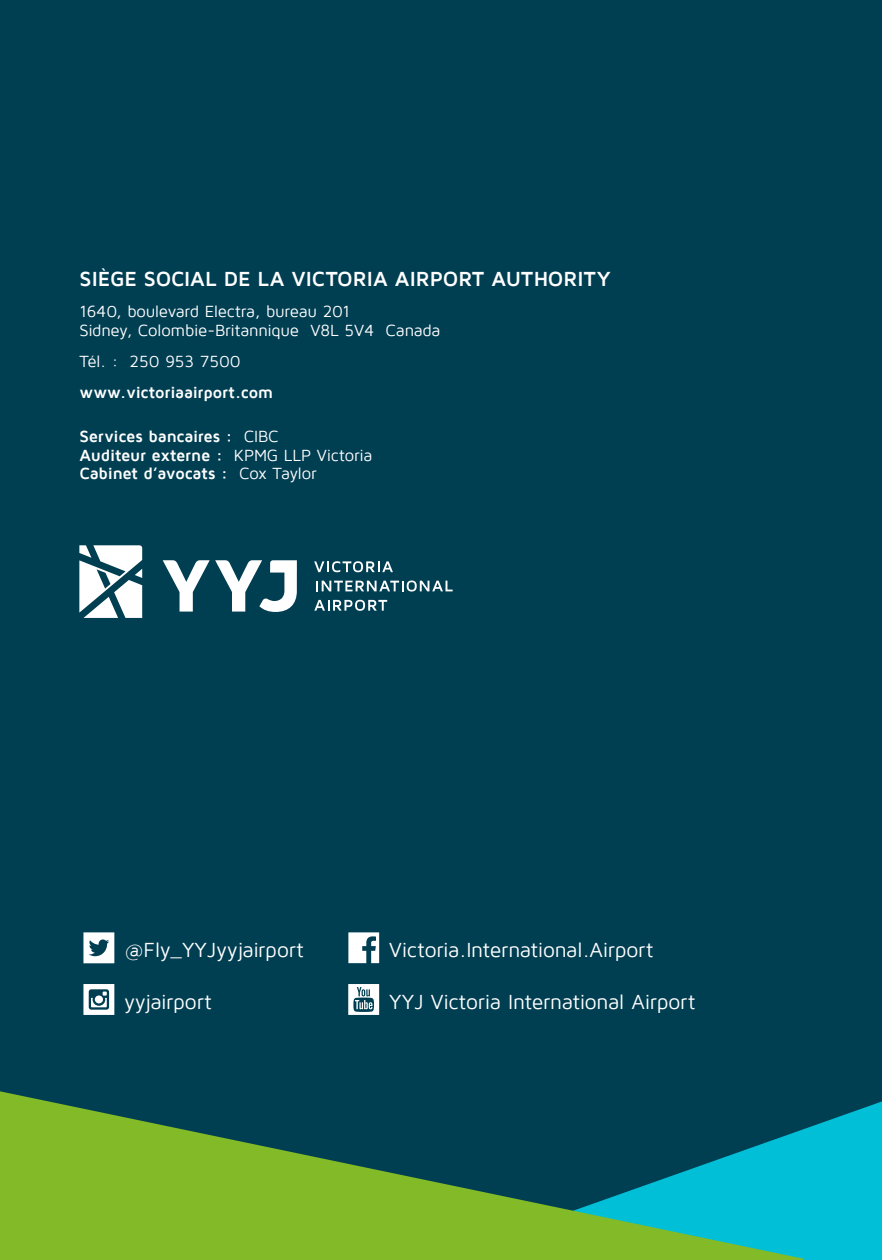
<style>
.page{position:relative;width:882px;height:1260px;background:#fff}
.page>*{position:absolute;margin:0;border:0;box-sizing:border-box;transform-origin:0 0}
.Body{font:21px "Maven Pro";letter-spacing:-.01em;color:#fff}
.Body-2{font:700 21px "Maven Pro";color:#fff}
.Body-3{font:700 16.62px/18.4px "Maven Pro";letter-spacing:-.015em;color:#fff}
.Body-4{font:16.62px/18.4px "Maven Pro";letter-spacing:-.015em;color:#fff}
.s1{font-weight:400}
</style>
<div class="page">
<div style="left:0;top:0;width:882px;height:1241px;background:#003e52"></div>
<svg style="left:803px;top:1101px;width:79px;height:159px;background:#00b3ca"></svg>
<svg style="left:0;top:1091px;width:803px;height:169px;fill:#82bb27"></svg>
<svg style="left:83px;top:932px;width:31px;height:31px"></svg>
<svg style="left:348px;top:932px;width:31px;height:31px"></svg>
<svg style="left:83px;top:984px;width:31px;height:31px"></svg>
<svg style="left:348px;top:984px;width:31px;height:31px"></svg>
<svg style="left:314px;top:561px;width:79px;height:11px"></svg>
<svg style="left:316px;top:581px;width:137px;height:11px"></svg>
<svg style="left:314px;top:600px;width:73px;height:11px"></svg>
<svg style="left:163px;top:560px;width:134px;height:52px"></svg>
<svg style="left:79px;top:545px;width:63px;height:73px"></svg>
<p class="Body-2" style="left:79px;top:268px;width:533px">SIÈGE SOCIAL DE LA VICTORIA AIRPORT AUTHORITY</p>
<p class="Body-4" style="left:79px;top:303px;width:362px">1640, boulevard Electra, bureau 201<br>Sidney, Colombie-Britannique V8L 5V4 Canada</p>
<p class="Body-4" style="left:79px;top:352px;width:163px">Tél. : 250 953 7500</p>
<p class="Body-3" style="left:79px;top:383px;width:195px">www.victoriaairport.com</p>
<p class="Body-3" style="left:79px;top:428px;width:294px">Services bancaires : <span class="s1">CIBC<br></span>Auditeur externe : <span class="s1">KPMG LLP Victoria<br></span>Cabinet d’avocats : <span class="s1">Cox Taylor</span></p>
<p class="Body" style="left:124px;top:939px;width:181px">@Fly_YYJyyjairport</p>
<p class="Body" style="left:124px;top:991px;width:89px">yyjairport</p>
<p class="Body" style="left:389px;top:991px;width:308px">YYJ Victoria International Airport</p>
<p class="Body" style="left:389px;top:939px;width:266px">Victoria.International.Airport</p>
</div>
